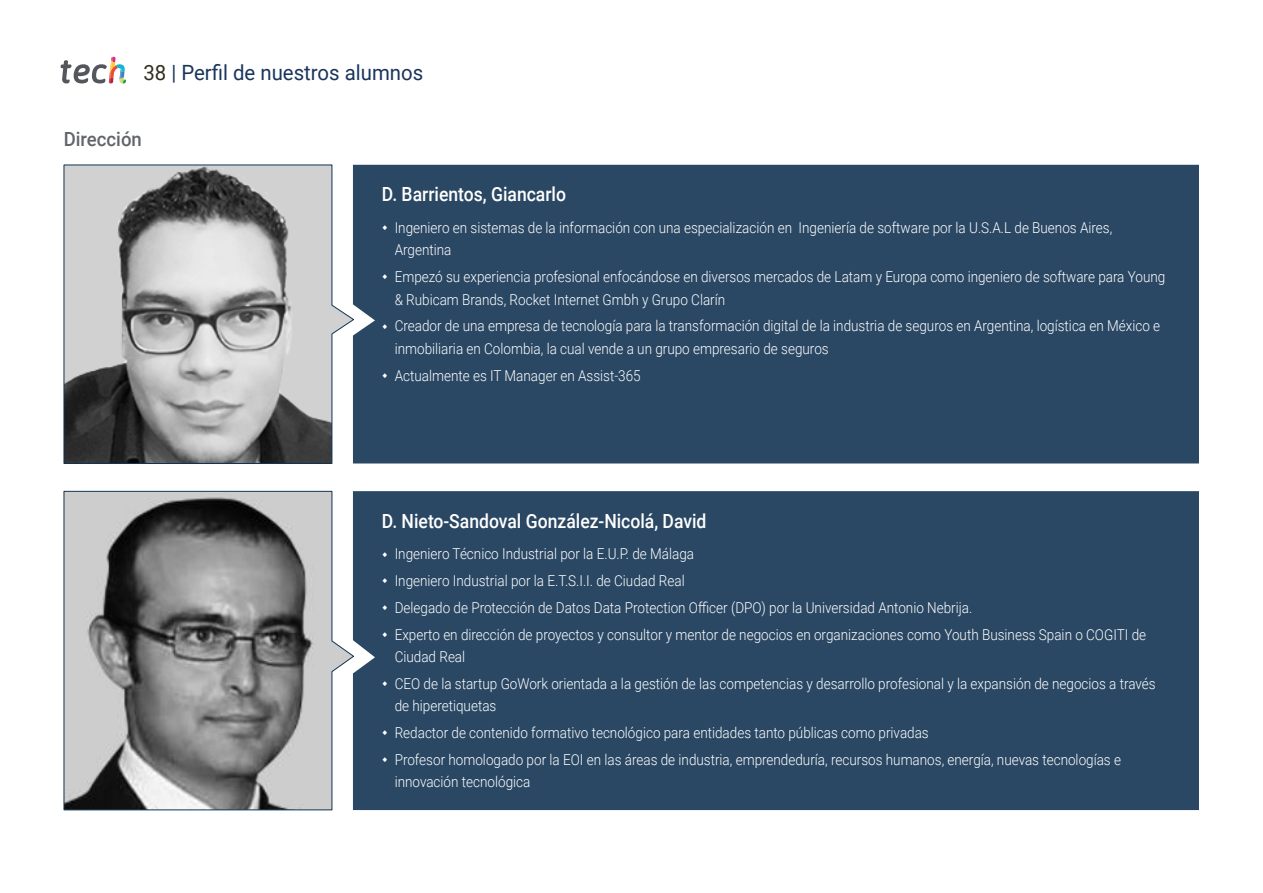
<style>
.page{position:relative;width:1263px;height:893px;background:#fff}
.page>*{position:absolute;margin:0;border:0;box-sizing:border-box;transform-origin:0 0}
.t1{font:21px "Roboto";color:#1a355c}
.t2{font:500 19.5px "Roboto";color:#fff;scale:.9 1}
.t3{font:500 19.5px "Roboto";color:#61646a;scale:.95 1}
.t4{font:300 15px/26.7px "Roboto";color:#fff;scale:.9 1}
.s1{color:#312e20}
</style>
<div class="page">
<div style="left:354px;top:165px;width:845px;height:298px;background:#2a4763"></div>
<div style="left:354px;top:491px;width:845px;height:319px;background:#2a4763"></div>
<svg style="left:64px;top:165px;width:290px;height:299px;background:#a6a7a7"></svg>
<svg style="left:64px;top:491px;width:290px;height:319px;background:#949595"></svg>
<svg style="left:61px;top:57px;width:65px;height:27px"></svg>
<svg style="left:383px;top:225px;width:4px;height:5px"></svg>
<svg style="left:383px;top:274px;width:4px;height:5px"></svg>
<svg style="left:383px;top:324px;width:4px;height:5px"></svg>
<svg style="left:383px;top:373px;width:4px;height:5px"></svg>
<svg style="left:383px;top:552px;width:4px;height:5px"></svg>
<svg style="left:383px;top:578px;width:4px;height:5px"></svg>
<svg style="left:383px;top:605px;width:4px;height:5px"></svg>
<svg style="left:383px;top:632px;width:4px;height:5px"></svg>
<svg style="left:383px;top:681px;width:4px;height:5px"></svg>
<svg style="left:383px;top:730px;width:4px;height:5px"></svg>
<svg style="left:383px;top:757px;width:4px;height:5px"></svg>
<h1 class="t1" style="left:144px;top:57px;width:281px"><span class="s1">38</span> | Perfil de nuestros alumnos</h1>
<h2 class="t3" style="left:64px;top:126px;width:84px">Dirección</h2>
<h2 class="t2" style="left:382px;top:181px;width:206px">D. Barrientos, Giancarlo</h2>
<p class="t4" style="left:395px;top:216px;width:799px;line-height:22.5px">Ingeniero en sistemas de la información con una especialización en Ingeniería de software por la U.S.A.L de Buenos Aires,<br>Argentina</p>
<p class="t4" style="left:395px;top:265px;width:858px;line-height:22.5px">Empezó su experiencia profesional enfocándose en diversos mercados de Latam y Europa como ingeniero de software para Young &amp; Rubicam Brands, Rocket Internet Gmbh y Grupo Clarín</p>
<p class="t4" style="left:395px;top:314px;width:852px;line-height:22.5px">Creador de una empresa de tecnología para la transformación digital de la industria de seguros en Argentina, logística en México e inmobiliaria en Colombia, la cual vende a un grupo empresario de seguros</p>
<p class="t4" style="left:395px;top:361px;width:275px">Actualmente es IT Manager en Assist-365</p>
<h2 class="t2" style="left:382px;top:507px;width:362px">D. Nieto-Sandoval González-Nicolá, David</h2>
<p class="t4" style="left:395px;top:540px;width:836px">Ingeniero Técnico Industrial por la E.U.P. de Málaga<br>Ingeniero Industrial por la E.T.S.I.I. de Ciudad Real<br>Delegado de Protección de Datos Data Protection Officer (DPO) por la Universidad Antonio Nebrija.<br>Experto en dirección de proyectos y consultor y mentor de negocios en organizaciones como Youth Business Spain o COGITI de</p>
<p class="t4" style="left:395px;top:643px;width:847px">Ciudad Real<br>CEO de la startup GoWork orientada a la gestión de las competencias y desarrollo profesional y la expansión de negocios a través</p>
<p class="t4" style="left:395px;top:692px;width:808px">de hiperetiquetas<br>Redactor de contenido formativo tecnológico para entidades tanto públicas como privadas<br>Profesor homologado por la EOI en las áreas de industria, emprendeduría, recursos humanos, energía, nuevas tecnologías e</p>
<p class="t4" style="left:395px;top:768px;width:152px">innovación tecnológica</p>
</div>
